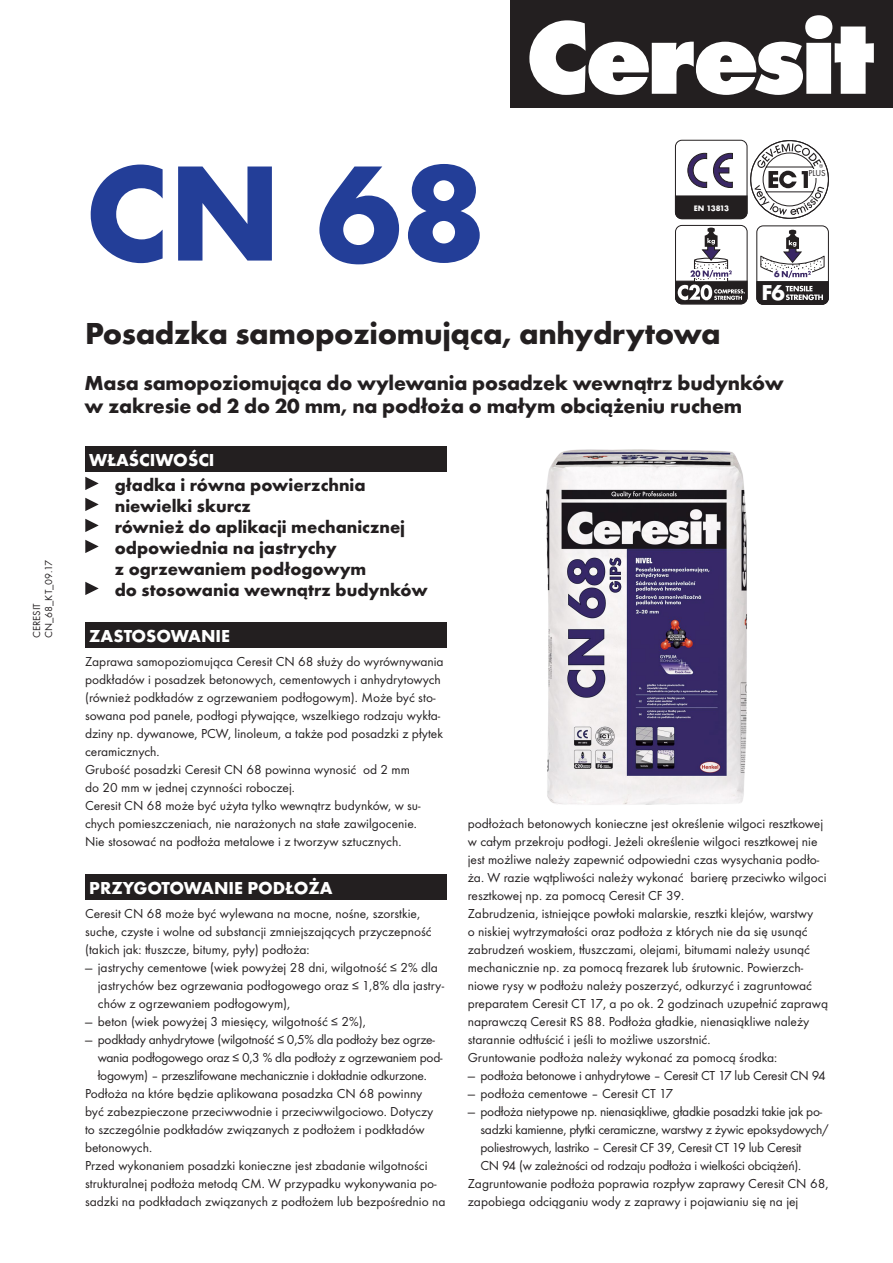
<style>
.page{position:relative;width:893px;height:1263px;background:#fff}
.page>*{position:absolute;margin:0;border:0;box-sizing:border-box;transform-origin:0 0}
.t1{font:700 141px "Futura TCE";color:#233e98}
._1_-_Tytul{font:700 31.5px "Futura TCE";letter-spacing:-.01em;color:#231f20}
.t2{font:700 22.5px "Futura TCE";color:#fff}
._2_-_Podtytul{font:700 21px/22.5px "Futura TCE";letter-spacing:-.01em;color:#231f20}
._3_-_Wlasciwosci{font:700 18px/21px "Futura TCE";color:#231f20}
.t3{font:700 18px "Futura TCE";color:#fff}
._4_-_Tekst_opisowy{font:13.5px/18px "Futura TCE";color:#231f20}
._4_-_Tekst_opisowy-2{font:13.5px/18px "Futura TCE";letter-spacing:-.02em;color:#231f20}
.t4{font:10.5px "Futura TCE";color:#231f20}
.t5{font:700 9.3px "Futura TCE";color:#3a2765}
.t6{font:8.85px "Futura TCE";color:#231f20}
.t7{font:700 8.25px "Futura TCE";letter-spacing:-.075em;color:#fff}
</style>
<div class="page">
<svg style="left:85px;top:477px;width:14px;height:13px"></svg>
<svg style="left:85px;top:498px;width:14px;height:13px"></svg>
<svg style="left:85px;top:519px;width:14px;height:13px"></svg>
<svg style="left:85px;top:540px;width:14px;height:13px"></svg>
<svg style="left:85px;top:582px;width:14px;height:13px"></svg>
<div style="left:85px;top:622px;width:361px;height:26px;background:#231f20"></div>
<div style="left:85px;top:874px;width:361px;height:26px;background:#231f20"></div>
<div style="left:85px;top:446px;width:361px;height:26px;background:#231f20"></div>
<div style="left:675px;top:225px;width:72px;height:79px;border:1px solid #231f20;border-radius:6px"></div>
<svg style="left:675px;top:228px;width:73px;height:77px"></svg>
<div style="left:756px;top:225px;width:73px;height:80px;border:1px solid #231f20;border-radius:6px"></div>
<svg style="left:756px;top:230px;width:73px;height:75px"></svg>
<svg style="left:675px;top:140px;width:154px;height:79px"></svg>
<img style="left:546px;top:449px;width:201px;height:356px">
<div style="left:510px;top:0;width:383px;height:107px;background:#231f20"></div>
<svg style="left:529px;top:15px;width:345px;height:80px"></svg>
<p class="t4" style="left:42px;top:638px;width:79px;rotate:-90deg">CN_68_KT_09.17</p>
<p class="t4" style="left:30px;top:638px;width:36px;rotate:-90deg">CERESIT</p>
<p class="t1" style="left:85px;top:126px;width:403px">CN 68</p>
<p class="t7" style="left:694px;top:203px;width:37px">EN 13813</p>
<p class="t5" style="left:774px;top:268px;width:7px">6</p>
<p class="t2" style="left:761px;top:279px;width:25px">F6</p>
<p class="_1_-_Tytul" style="left:85px;top:314px;width:637px">Posadzka samopoziomująca, anhydrytowa</p>
<p class="_2_-_Podtytul" style="left:85px;top:372px;width:701px">Masa samopoziomująca do wylewania posadzek wewnątrz budynków w zakresie od 2 do 20 mm, na podłoża o małym obciążeniu ruchem</p>
<p class="t3" style="left:89px;top:449px;width:127px">WŁAŚCIWOŚCI</p>
<p class="t6" style="left:808px;top:168px;width:19px">PLUS</p>
<p class="_3_-_Wlasciwosci" style="left:115px;top:474px;width:252px">gładka i równa powierzchnia</p>
<p class="_3_-_Wlasciwosci" style="left:115px;top:495px;width:138px">niewielki skurcz</p>
<p class="_3_-_Wlasciwosci" style="left:115px;top:516px;width:292px">również do aplikacji mechanicznej</p>
<p class="_3_-_Wlasciwosci" style="left:115px;top:537px;width:253px">odpowiednia na jastrychy<br>z ogrzewaniem podłogowym</p>
<p class="_3_-_Wlasciwosci" style="left:115px;top:579px;width:314px">do stosowania wewnątrz budynków</p>
<p class="t3" style="left:89px;top:625px;width:142px">ZASTOSOWANIE</p>
<p class="_4_-_Tekst_opisowy" style="left:85px;top:652px;width:360px">Zaprawa samopoziomująca Ceresit CN 68 służy do wyrównywania podkładów i posadzek betonowych, cementowych i anhydrytowych (również podkładów z ogrzewaniem podłogowym). Może być sto&shy;sowana pod panele, podłogi pływające, wszelkiego rodzaju wykła&shy;dziny np. dywanowe, PCW, linoleum, a także pod posadzki z płytek ceramicznych.</p>
<p class="_4_-_Tekst_opisowy" style="left:85px;top:760px;width:326px">Grubość posadzki Ceresit CN 68 powinna wynosić od 2 mm do 20 mm w jednej czynności roboczej.</p>
<p class="_4_-_Tekst_opisowy" style="left:85px;top:796px;width:337px">Ceresit CN 68 może być użyta tylko wewnątrz budynków, w su&shy;chych pomieszczeniach, nie narażonych na stałe zawilgocenie.</p>
<p class="_4_-_Tekst_opisowy" style="left:85px;top:832px;width:318px">Nie stosować na podłoża metalowe i z tworzyw sztucznych.</p>
<p class="t3" style="left:89px;top:877px;width:245px">PRZYGOTOWANIE PODŁOŻA</p>
<p class="_4_-_Tekst_opisowy" style="left:85px;top:904px;width:348px">Ceresit CN 68 może być wylewana na mocne, nośne, szorstkie, suche, czyste i wolne od substancji zmniejszających przyczepność (takich jak: tłuszcze, bitumy, pyły) podłoża:</p>
<p class="_4_-_Tekst_opisowy" style="left:98px;top:958px;width:348px;text-indent:-13px">— jastrychy cementowe (wiek powyżej 28 dni, wilgotność ≤ 2% dla jastrychów bez ogrzewania podłogowego oraz ≤ 1,8% dla jastry&shy;chów z ogrzewaniem podłogowym),</p>
<p class="_4_-_Tekst_opisowy" style="left:85px;top:1012px;width:282px">— beton (wiek powyżej 3 miesięcy, wilgotność ≤ 2%),</p>
<p class="_4_-_Tekst_opisowy-2" style="left:98px;top:1030px;width:346px;text-indent:-13px">— podkłady anhydrytowe (wilgotność ≤ 0,5% dla podłoży bez ogrze&shy;wania podłogowego oraz ≤ 0,3 % dla podłoży z ogrzewaniem pod&shy;łogowym) – przeszlifowane mechanicznie i dokładnie odkurzone.</p>
<p class="_4_-_Tekst_opisowy" style="left:85px;top:1084px;width:350px">Podłoża na które będzie aplikowana posadzka CN 68 powinny być zabezpieczone przeciwwodnie i przeciwwilgociowo. Dotyczy to szczególnie podkładów związanych z podłożem i podkładów betonowych.</p>
<p class="_4_-_Tekst_opisowy" style="left:85px;top:1156px;width:362px">Przed wykonaniem posadzki konieczne jest zbadanie wilgotności strukturalnej podłoża metodą CM. W przypadku wykonywania po&shy;sadzki na podkładach związanych z podłożem lub bezpośrednio na</p>
<p class="_4_-_Tekst_opisowy" style="left:468px;top:814px;width:360px">podłożach betonowych konieczne jest określenie wilgoci resztkowej w całym przekroju podłogi. Jeżeli określenie wilgoci resztkowej nie jest możliwe należy zapewnić odpowiedni czas wysychania podło&shy;ża. W razie wątpliwości należy wykonać barierę przeciwko wilgoci resztkowej np. za pomocą Ceresit CF 39.</p>
<p class="_4_-_Tekst_opisowy" style="left:468px;top:904px;width:362px">Zabrudzenia, istniejące powłoki malarskie, resztki klejów, warstwy<br>o niskiej wytrzymałości oraz podłoża z których nie da się usunąć zabrudzeń woskiem, tłuszczami, olejami, bitumami należy usunąć mechanicznie np. za pomocą frezarek lub śrutownic. Powierzch&shy;niowe rysy w podłożu należy poszerzyć, odkurzyć i zagruntować preparatem Ceresit CT 17, a po ok. 2 godzinach uzupełnić zaprawą naprawczą Ceresit RS 88. Podłoża gładkie, nienasiąkliwe należy starannie odtłuścić i jeśli to możliwe uszorstnić.</p>
<p class="_4_-_Tekst_opisowy" style="left:468px;top:1048px;width:311px">Gruntowanie podłoża należy wykonać za pomocą środka:</p>
<p class="_4_-_Tekst_opisowy-2" style="left:468px;top:1066px;width:360px">— podłoża betonowe i anhydrytowe – Ceresit CT 17 lub Ceresit CN 94</p>
<p class="_4_-_Tekst_opisowy" style="left:468px;top:1084px;width:207px">— podłoża cementowe – Ceresit CT 17</p>
<p class="_4_-_Tekst_opisowy-2" style="left:480px;top:1102px;width:350px;text-indent:-13px">— podłoża nietypowe np. nienasiąkliwe, gładkie posadzki takie jak po&shy;sadzki kamienne, płytki ceramiczne, warstwy z żywic epoksydowych/ poliestrowych, lastriko – Ceresit CF 39, Ceresit CT 19 lub Ceresit<br>CN 94 (w zależności od rodzaju podłoża i wielkości obciążeń).</p>
<p class="_4_-_Tekst_opisowy" style="left:468px;top:1174px;width:362px">Zagruntowanie podłoża poprawia rozpływ zaprawy Ceresit CN 68, zapobiega odciąganiu wody z zaprawy i pojawianiu się na jej</p>
</div>
